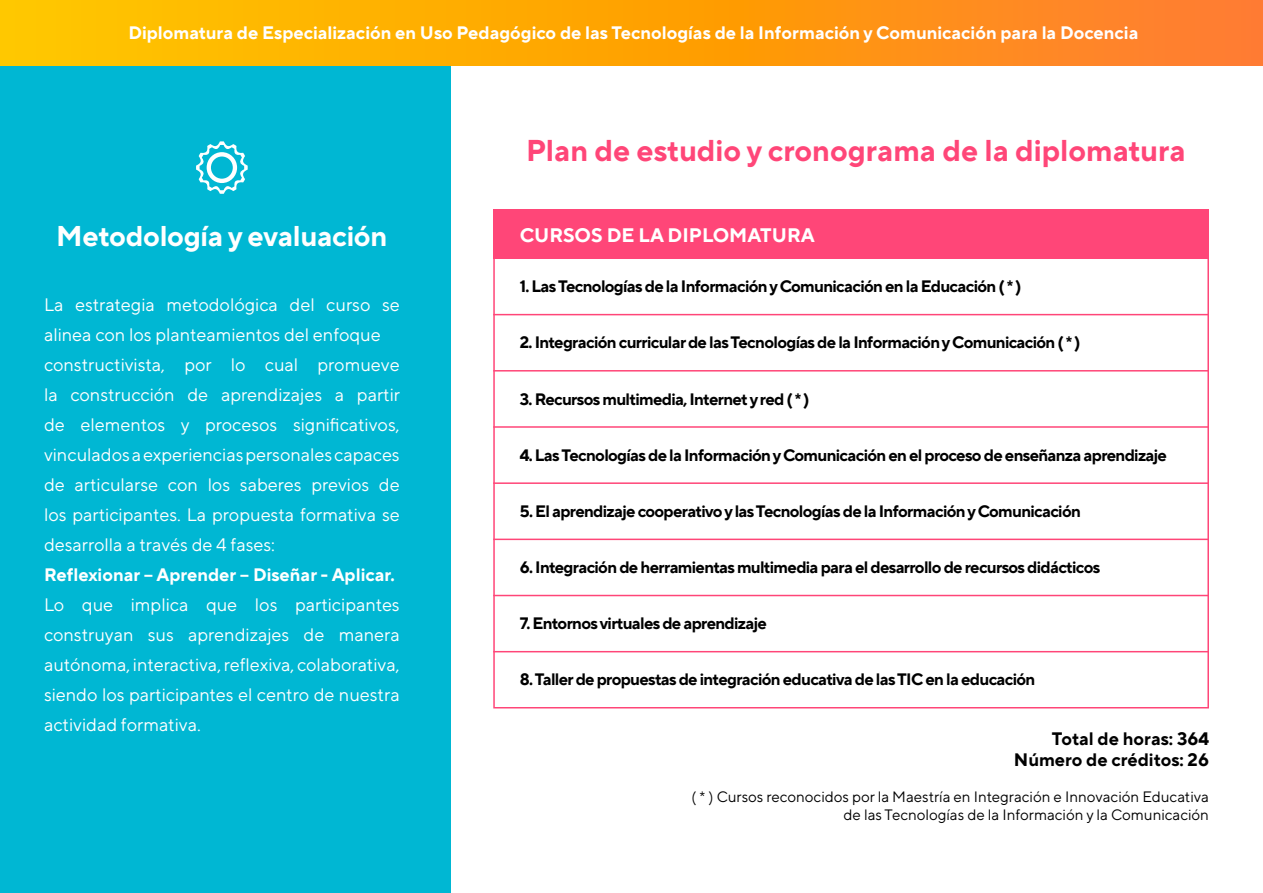
<style>
.page{position:relative;width:1263px;height:893px;background:#fff}
.page>*{position:absolute;margin:0;border:0;box-sizing:border-box;transform-origin:0 0}
.t1{font:700 30px "TT Norms Pro";color:#ff4678}
.t2{font:700 28.5px "TT Norms Pro";letter-spacing:-.01em;color:#fff}
.t3{font:700 19.5px "TT Norms Pro";color:#fff}
.t4{font:18px/30px "TT Norms Pro";color:#fff}
.t5{font:700 18px "TT Norms Pro";color:#fff}
.t6{font:700 18px/21.6px "TT Norms Pro";color:#000;text-align:right}
.t7{font:700 16.5px "TT Norms Pro";letter-spacing:-.04em;color:#000}
.t8{font:15px/18px "TT Norms Pro";color:#000;text-align:right}
</style>
<div class="page">
<div style="left:0;top:65px;width:450px;height:828px;background:#00b7d3"></div>
<hr style="left:493px;top:314px;width:716px;height:1px;background:#ff4678">
<hr style="left:493px;top:370px;width:716px;height:2px;background:#ff4678">
<hr style="left:493px;top:426px;width:716px;height:2px;background:#ff4678">
<hr style="left:493px;top:482px;width:716px;height:2px;background:#ff4678">
<hr style="left:493px;top:539px;width:716px;height:1px;background:#ff4678">
<hr style="left:493px;top:595px;width:716px;height:1px;background:#ff4678">
<hr style="left:493px;top:651px;width:716px;height:1px;background:#ff4678">
<div style="left:493px;top:209px;width:716px;height:50px;background:#ff4678"></div>
<svg style="left:196px;top:141px;width:52px;height:53px"></svg>
<svg style="left:0;top:0;width:1263px;height:66px;background:#ffa10c"></svg>
<p class="t5" style="left:128px;top:20px;width:1011px">Diplomatura de Especialización en Uso Pedagógico de las Tecnologías de la Información y Comunicación para la Docencia</p>
<h2 class="t2" style="left:56px;top:215px;width:333px">Metodología y evaluación</h2>
<p class="t4" style="left:44px;top:289px;width:358px">La estrategia metodológica del curso se alinea con los planteamientos del enfoque constructivista, por lo cual promueve la construcción de aprendizajes a partir de elementos y procesos significativos, vinculados a experiencias personales capaces de articularse con los saberes previos de los participantes. La propuesta formativa se desarrolla a través de 4 fases:</p>
<p class="t5" style="left:44px;top:562px;width:352px">Reflexionar – Aprender – Diseñar - Aplicar.</p>
<p class="t4" style="left:44px;top:589px;width:357px;text-align:justify">Lo que implica que los participantes construyan sus aprendizajes de manera autónoma, interactiva, reflexiva, colaborativa, siendo los participantes el centro de nuestra actividad formativa.</p>
<h1 class="t1" style="left:526px;top:128px;width:661px">Plan de estudio y cronograma de la diplomatura</h1>
<p class="t3" style="left:520px;top:221px;width:297px">CURSOS DE LA DIPLOMATURA</p>
<p class="t7" style="left:520px;top:274px;width:503px">1. Las Tecnologías de la Información y Comunicación en la Educación ( * )</p>
<p class="t7" style="left:520px;top:330px;width:562px">2. Integración curricular de las Tecnologías de la Información y Comunicación ( * )</p>
<p class="t7" style="left:520px;top:387px;width:291px">3. Recursos multimedia, Internet y red ( * )</p>
<p class="t7" style="left:520px;top:443px;width:649px">4. Las Tecnologías de la Información y Comunicación en el proceso de enseñanza aprendizaje</p>
<p class="t7" style="left:520px;top:499px;width:563px">5. El aprendizaje cooperativo y las Tecnologías de la Información y Comunicación</p>
<p class="t7" style="left:520px;top:555px;width:582px">6. Integración de herramientas multimedia para el desarrollo de recursos didácticos</p>
<p class="t7" style="left:520px;top:611px;width:249px">7. Entornos virtuales de aprendizaje</p>
<p class="t7" style="left:520px;top:667px;width:517px">8. Taller de propuestas de integración educativa de las TIC en la educación</p>
<p class="t6" style="left:1014px;top:726px;width:197px">Total de horas: 364<br>Número de créditos: 26</p>
<p class="t8" style="left:691px;top:787px;width:519px">( * ) Cursos reconocidos por la Maestría en Integración e Innovación Educativa de las Tecnologías de la Información y la Comunicación</p>
</div>
